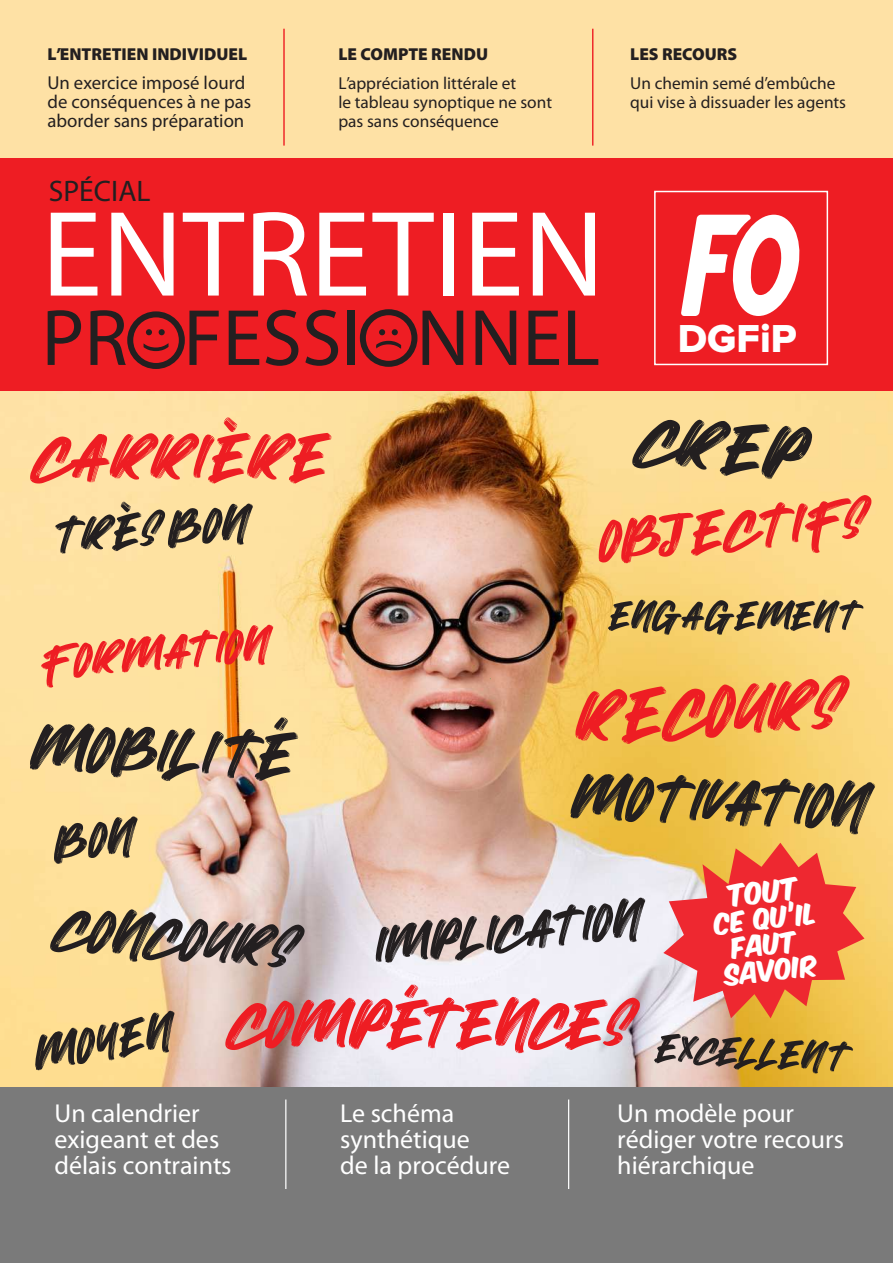
<style>
.page{position:relative;width:893px;height:1263px;background:#fff}
.page>*{position:absolute;margin:0;border:0;box-sizing:border-box;transform-origin:0 0}
.t1{font:122.85px "Myriad Pro";color:#fff}
.t2{font:40.5px "Proxima Nova Extrabld";color:#fff}
.t3{font:29.85px "Myriad Pro";color:#231f20}
.t4{font:25.95px/26px "Myriad Pro";color:#fff}
.t5{font:25.95px "Komika Axis";color:#fff}
.t6{font:24.75px/26px "Komika Axis";color:#fff;text-align:center}
.t7{font:18.75px/18.8px "Myriad Pro";color:#231f20}
.t8{font:17.25px/18.8px "Myriad Pro";color:#231f20}
.t9{font:900 17.25px "Myriad Pro";color:#231f20}
</style>
<div class="page">
<div style="left:0;top:0;width:893px;height:167px;background:#fee1a5"></div>
<img style="left:0;top:391px;width:893px;height:695px">
<div style="left:0;top:159px;width:893px;height:232px;background:#ee1d23"></div>
<hr style="left:283px;top:29px;width:2px;height:117px;background:#ee1d23">
<hr style="left:592px;top:29px;width:1px;height:117px;background:#ee1d23">
<svg style="left:48px;top:310px;width:33px;height:55px"></svg>
<svg style="left:90px;top:310px;width:36px;height:55px"></svg>
<svg style="left:189px;top:311px;width:30px;height:54px"></svg>
<svg style="left:229px;top:311px;width:30px;height:54px"></svg>
<svg style="left:266px;top:310px;width:32px;height:56px"></svg>
<svg style="left:305px;top:310px;width:33px;height:56px"></svg>
<div style="left:348px;top:311px;width:7px;height:54px;background:#231f20"></div>
<svg style="left:422px;top:311px;width:41px;height:54px"></svg>
<svg style="left:475px;top:311px;width:41px;height:54px"></svg>
<svg style="left:528px;top:311px;width:31px;height:54px"></svg>
<svg style="left:568px;top:311px;width:30px;height:54px"></svg>
<div style="left:0;top:1087px;width:893px;height:176px;background:#7a7a7a"></div>
<div style="left:654px;top:191px;width:174px;height:174px;background:#ee1d23;border:2px solid #fff"></div>
<svg style="left:681px;top:215px;width:119px;height:101px"></svg>
<svg style="left:146px;top:329px;width:6px;height:6px"></svg>
<svg style="left:159px;top:329px;width:6px;height:6px"></svg>
<div style="left:127px;top:311px;width:58px;height:58px;border:6px solid #231f20;border-radius:50%"></div>
<svg style="left:143px;top:343px;width:26px;height:9px"></svg>
<svg style="left:376px;top:329px;width:26px;height:20px"></svg>
<div style="left:360px;top:309px;width:57px;height:58px;border:6px solid #231f20;border-radius:50%"></div>
<hr style="left:285px;top:1099px;width:1px;height:90px;background:#fff">
<hr style="left:568px;top:1099px;width:1px;height:90px;background:#fff">
<svg style="left:663px;top:843px;width:201px;height:175px;background:#ee6b51"></svg>
<svg style="left:30px;top:417px;width:302px;height:67px;background:#f89b75"></svg>
<svg style="left:654px;top:1034px;width:199px;height:39px;background:#a28650"></svg>
<svg style="left:575px;top:675px;width:275px;height:69px;background:#f18648"></svg>
<svg style="left:632px;top:420px;width:180px;height:59px;background:#9d8a61"></svg>
<svg style="left:50px;top:909px;width:255px;height:58px;background:#9a8a76"></svg>
<svg style="left:225px;top:984px;width:415px;height:69px"></svg>
<svg style="left:570px;top:773px;width:305px;height:61px;background:#a38741"></svg>
<svg style="left:54px;top:816px;width:84px;height:48px;background:#9f8d66"></svg>
<svg style="left:599px;top:495px;width:272px;height:68px;background:#f8a26d"></svg>
<svg style="left:55px;top:502px;width:198px;height:52px;background:#b29e76"></svg>
<svg style="left:35px;top:1011px;width:140px;height:59px;background:#b09969"></svg>
<svg style="left:41px;top:625px;width:232px;height:63px;background:#f8a476"></svg>
<svg style="left:29px;top:717px;width:269px;height:64px;background:#a8926b"></svg>
<svg style="left:608px;top:599px;width:256px;height:36px;background:#a08954"></svg>
<svg style="left:375px;top:898px;width:270px;height:65px"></svg>
<p class="t9" style="left:47px;top:43px;width:201px">L’ENTRETIEN INDIVIDUEL</p>
<p class="t9" style="left:338px;top:43px;width:151px">LE COMPTE RENDU</p>
<p class="t9" style="left:630px;top:43px;width:109px">LES RECOURS</p>
<p class="t7" style="left:47px;top:73px;width:205px">Un exercice imposé lourd de conséquences à ne pas aborder sans préparation</p>
<p class="t8" style="left:338px;top:74px;width:215px">L’appréciation littérale et<br>le tableau synoptique ne sont pas sans conséquence</p>
<p class="t8" style="left:630px;top:74px;width:217px">Un chemin semé d’embûche qui vise à dissuader les agents</p>
<p class="t3" style="left:49px;top:172px;width:103px">SPÉCIAL</p>
<h1 class="t1" style="left:42px;top:179px;width:564px">ENTRETIEN</h1>
<h2 class="t2" style="left:678px;top:320px;width:120px">DGFiP</h2>
<p class="t5" style="left:727px;top:883px;width:72px;rotate:-6deg">TOUT</p>
<p class="t6" style="left:714px;top:913px;width:104px;rotate:-6deg">CE QU’IL<br>FAUT<br>SAVOIR</p>
<p class="t4" style="left:55px;top:1100px;width:178px">Un calendrier exigeant et des délais contraints</p>
<p class="t4" style="left:340px;top:1100px;width:171px">Le schéma synthétique<br>de la procédure</p>
<p class="t4" style="left:617px;top:1100px;width:228px">Un modèle pour rédiger votre recours hiérarchique</p>
</div>
